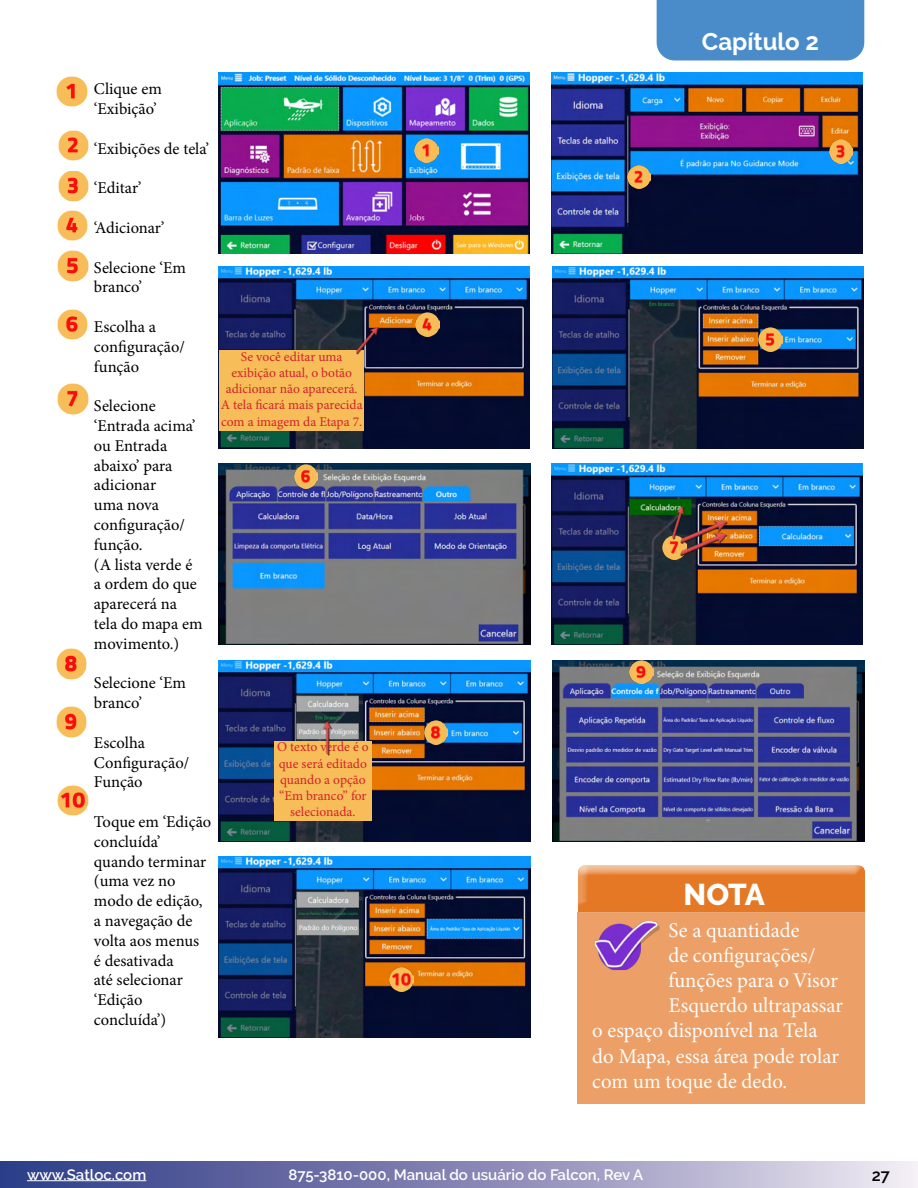
<style>
.page{position:relative;width:918px;height:1188px;background:#fff}
.page>*{position:absolute;margin:0;border:0;box-sizing:border-box;transform-origin:0 0}
.t1{font:800 30px "Raleway";color:#fff}
.t2{font:700 24px "Raleway";color:#fff}
.t3{font:21px "Minion Variable Concept";color:#fff}
.t4{font:16.5px/19.8px "Minion Pro";color:#000}
.t5{font:600 16.5px "Raleway";color:#000}
.t6{font:600 15px "Raleway";color:#fff}
.t7{font:13.5px/16.2px "Minion Pro";color:#d2232a;text-align:center}
</style>
<div class="page">
<div style="left:657px;top:0;width:207px;height:60px;background:#4a8cca"></div>
<div style="left:0;top:1161px;width:918px;height:27px;background:linear-gradient(to right,#283582,#ebe1ed)"></div>
<hr style="left:27px;top:1180px;width:119px;height:1px;background:#fff">
<div style="left:578px;top:912px;width:287px;height:192px;background:#eca067"></div>
<div style="left:572px;top:861px;width:304px;height:53px;background:#fff;opacity:.75"></div>
<img style="left:595px;top:921px;width:65px;height:49px">
<img style="left:219px;top:660px;width:311px;height:181px">
<img style="left:553px;top:660px;width:311px;height:181px">
<img style="left:424px;top:721px;width:24px;height:24px">
<img style="left:630px;top:660px;width:24px;height:24px">
<div style="left:274px;top:742px;width:98px;height:79px;background:#f7bd59"></div>
<img style="left:311px;top:720px;width:35px;height:36px">
<img style="left:219px;top:856px;width:311px;height:182px">
<img style="left:390px;top:968px;width:23px;height:23px">
<img style="left:56px;top:648px;width:31px;height:31px">
<img style="left:56px;top:707px;width:31px;height:30px">
<img style="left:58px;top:785px;width:30px;height:31px">
<img style="left:56px;top:76px;width:31px;height:31px">
<img style="left:58px;top:130px;width:31px;height:31px">
<img style="left:58px;top:171px;width:31px;height:31px">
<img style="left:57px;top:210px;width:31px;height:31px">
<img style="left:57px;top:251px;width:31px;height:30px">
<img style="left:57px;top:309px;width:31px;height:31px">
<img style="left:57px;top:384px;width:31px;height:30px">
<img style="left:218px;top:72px;width:311px;height:181px">
<img style="left:414px;top:138px;width:24px;height:24px">
<img style="left:551px;top:72px;width:312px;height:181px">
<img style="left:627px;top:165px;width:24px;height:24px">
<img style="left:829px;top:140px;width:24px;height:23px">
<img style="left:218px;top:267px;width:311px;height:181px">
<img style="left:415px;top:312px;width:24px;height:24px">
<img style="left:552px;top:267px;width:311px;height:181px">
<img style="left:759px;top:327px;width:24px;height:24px">
<img style="left:219px;top:463px;width:311px;height:182px">
<img style="left:551px;top:463px;width:312px;height:182px">
<img style="left:663px;top:540px;width:17px;height:19px">
<img style="left:662px;top:506px;width:34px;height:34px">
<img style="left:680px;top:508px;width:48px;height:13px">
<img style="left:680px;top:521px;width:48px;height:48px">
<img style="left:294px;top:465px;width:24px;height:23px">
<div style="left:219px;top:351px;width:145px;height:80px;background:#f7bd59"></div>
<img style="left:354px;top:327px;width:27px;height:27px">
<p class="t4" style="left:94px;top:79px;width:69px">Clique em ‘Exibição’</p>
<p class="t4" style="left:94px;top:139px;width:117px">‘Exibições de tela’</p>
<p class="t4" style="left:94px;top:178px;width:49px">‘Editar’</p>
<p class="t4" style="left:94px;top:218px;width:72px">‘Adicionar’</p>
<p class="t4" style="left:94px;top:258px;width:93px">Selecione ‘Em branco’</p>
<p class="t4" style="left:94px;top:317px;width:93px">Escolha a configuração/ função</p>
<p class="t4" style="left:94px;top:396px;width:110px">Selecione ‘Entrada acima’ ou Entrada abaixo’ para adicionar<br>uma nova configuração/ função.<br>(A lista verde é a ordem do que aparecerá na tela do mapa em movimento.)</p>
<p class="t4" style="left:94px;top:673px;width:93px">Selecione ‘Em branco’</p>
<p class="t4" style="left:94px;top:733px;width:97px">Escolha<br>Configuração/<br>Função</p>
<p class="t4" style="left:94px;top:812px;width:119px">Toque em ‘Edição concluída’ quando terminar (uma vez no modo de edição, a navegação de volta aos menus<br>é desativada<br>até selecionar ‘Edição concluída’)</p>
<p class="t7" style="left:221px;top:348px;width:143px">Se você editar uma exibição atual, o botão adicionar não aparecerá.<br>A tela ficará mais parecida com a imagem da Etapa 7.</p>
<p class="t7" style="left:277px;top:739px;width:93px">O texto verde é o que será editado quando a opção “Em branco” for selecionada.</p>
<h2 class="t2" style="left:702px;top:27px;width:119px">Capítulo 2</h2>
<h1 class="t1" style="left:684px;top:877px;width:83px">NOTA</h1>
<p class="t3" style="left:669px;top:915px;width:132px">Se a quantidade</p>
<p class="t3" style="left:669px;top:940px;width:149px">de configurações/</p>
<p class="t3" style="left:669px;top:965px;width:171px">funções para o Visor</p>
<p class="t3" style="left:669px;top:991px;width:176px">Esquerdo ultrapassar</p>
<p class="t3" style="left:592px;top:1016px;width:227px">o espaço disponível na Tela</p>
<p class="t3" style="left:592px;top:1041px;width:248px">do Mapa, essa área pode rolar</p>
<p class="t3" style="left:592px;top:1066px;width:196px">com um toque de dedo.</p>
<p class="t6" style="left:27px;top:1166px;width:121px">www.Satloc.com</p>
<p class="t6" style="left:289px;top:1166px;width:356px">875-3810-000, Manual do usuário do Falcon, Rev A</p>
<p class="t5" style="left:872px;top:1166px;width:20px">27</p>
</div>
